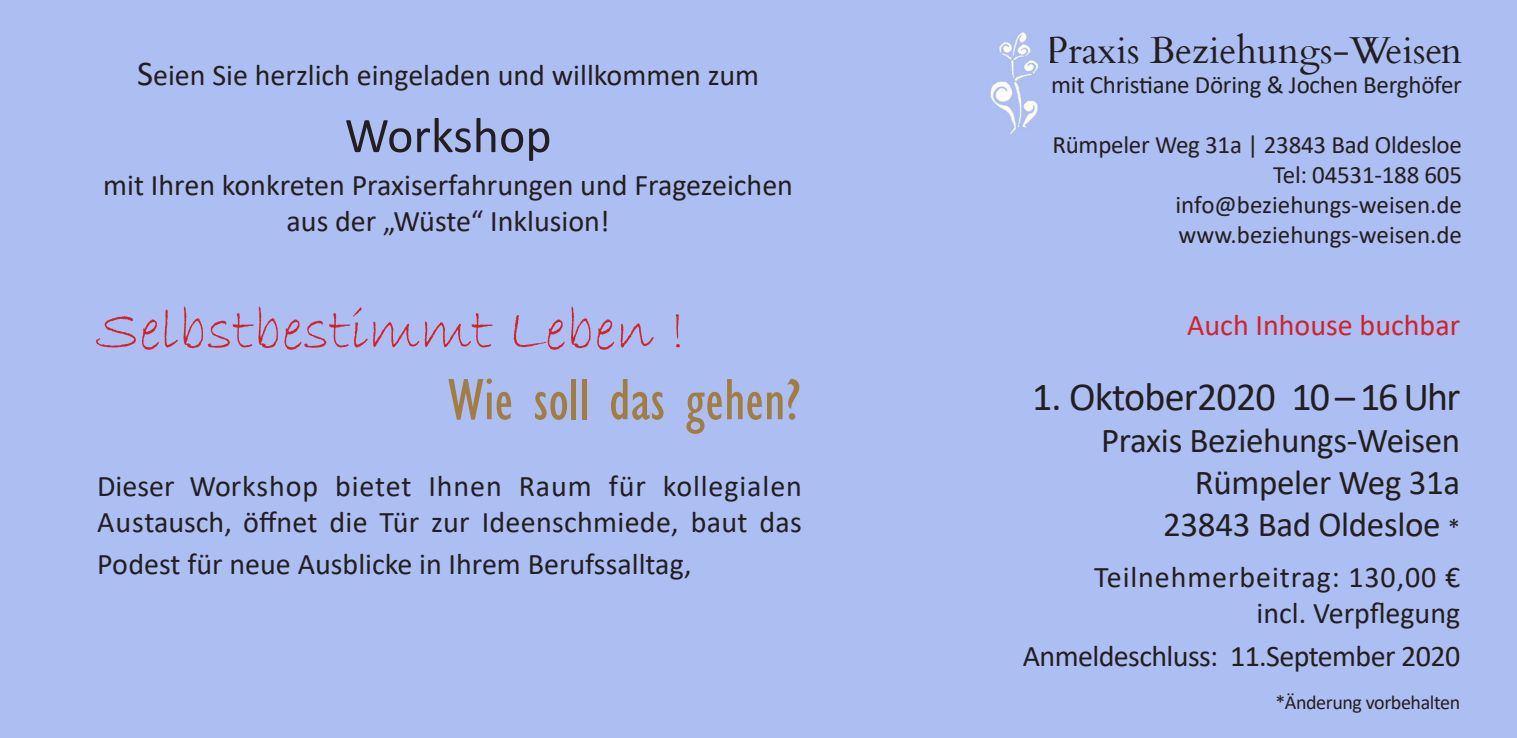
<style>
.page{position:relative;width:1517px;height:738px;background:#fff}
.page>*{position:absolute;margin:0;border:0;box-sizing:border-box;transform-origin:0 0}
.t1{font:60px "Bradley Hand ITC";color:#d1232a}
.t2{font:condensed 60px "Gill Sans";color:#a17d43}
.t3{font:50px "Calibri";color:#231f20}
.t4{font:40px "Calibri";letter-spacing:-.02em;color:#231f20}
.t5{font:37.5px "Cardo";color:#231f20}
.t6{font:35px "Calibri";letter-spacing:-.01em;color:#231f20}
.t7{font:30px/36px "Calibri";color:#231f20}
.t8{font:30px/36px "Calibri";letter-spacing:.03em;color:#231f20;text-align:right}
.t9{font:30px "Calibri";letter-spacing:-.02em;color:#231f20}
.t10{font:30px "Calibri";color:#d1232a}
.t11{font:25px "Calibri";letter-spacing:-.01em;color:#231f20}
.t12{font:20px "Calibri";letter-spacing:-.02em;color:#231f20}
.s1{font-size:35px}
.s2{font-size:25px}
</style>
<div class="page">
<div style="left:0;top:0;width:1517px;height:737px;background:#acbef2"></div>
<img style="left:990px;top:33px;width:48px;height:101px">
<p class="t7" style="left:137px;top:56px;width:624px"><span class="s1">S</span>eien Sie herzlich eingeladen und willkommen zum</p>
<p class="t3" style="left:345px;top:101px;width:208px">Workshop</p>
<p class="t7" style="left:103px;top:166px;width:691px;text-align:center">mit Ihren konkreten Praxiserfahrungen und Fragezeichen aus der „Wüste“ Inklusion!</p>
<p class="t1" style="left:96px;top:292px;width:592px">Selbstbestimmt Leben !</p>
<p class="t2" style="left:448px;top:364px;width:354px">Wie soll das gehen?</p>
<p class="t7" style="left:97px;top:467px;width:706px">Dieser Workshop bietet Ihnen Raum für kollegialen<br>Austausch, öffnet die Tür zur Ideenschmiede, baut das</p>
<p class="t7" style="left:97px;top:545px;width:596px">Podest für neue Ausblicke in Ihrem Berufssalltag,</p>
<p class="t5" style="left:1046px;top:20px;width:418px">Praxis Beziehungs-Weisen</p>
<p class="t11" style="left:1051px;top:67px;width:412px">mit Christiane Döring &amp; Jochen Berghöfer</p>
<p class="t11" style="left:1052px;top:127px;width:411px">Rümpeler Weg 31a | 23843 Bad Oldesloe</p>
<p class="t11" style="left:1273px;top:157px;width:190px">Tel: 04531-188 605</p>
<p class="t11" style="left:1175px;top:187px;width:288px">info@beziehungs-weisen.de</p>
<p class="t11" style="left:1178px;top:217px;width:285px">www.beziehungs-weisen.de</p>
<p class="t10" style="left:1187px;top:304px;width:274px">Auch Inhouse buchbar</p>
<p class="t4" style="left:1032px;top:369px;width:430px">1. Oktober2020 10 – 16 Uhr</p>
<p class="t6" style="left:1101px;top:416px;width:360px">Praxis Beziehungs-Weisen</p>
<p class="t6" style="left:1194px;top:458px;width:267px">Rümpeler Weg 31a</p>
<p class="t6" style="left:1163px;top:500px;width:299px">23843 Bad Oldesloe <span class="s2">*</span></p>
<p class="t8" style="left:1094px;top:557px;width:368px">Teilnehmerbeitrag: 130,00 € incl. Verpflegung</p>
<p class="t9" style="left:1022px;top:634px;width:439px">Anmeldeschluss: 11.September 2020</p>
<p class="t12" style="left:1275px;top:688px;width:186px">*Änderung vorbehalten</p>
</div>
